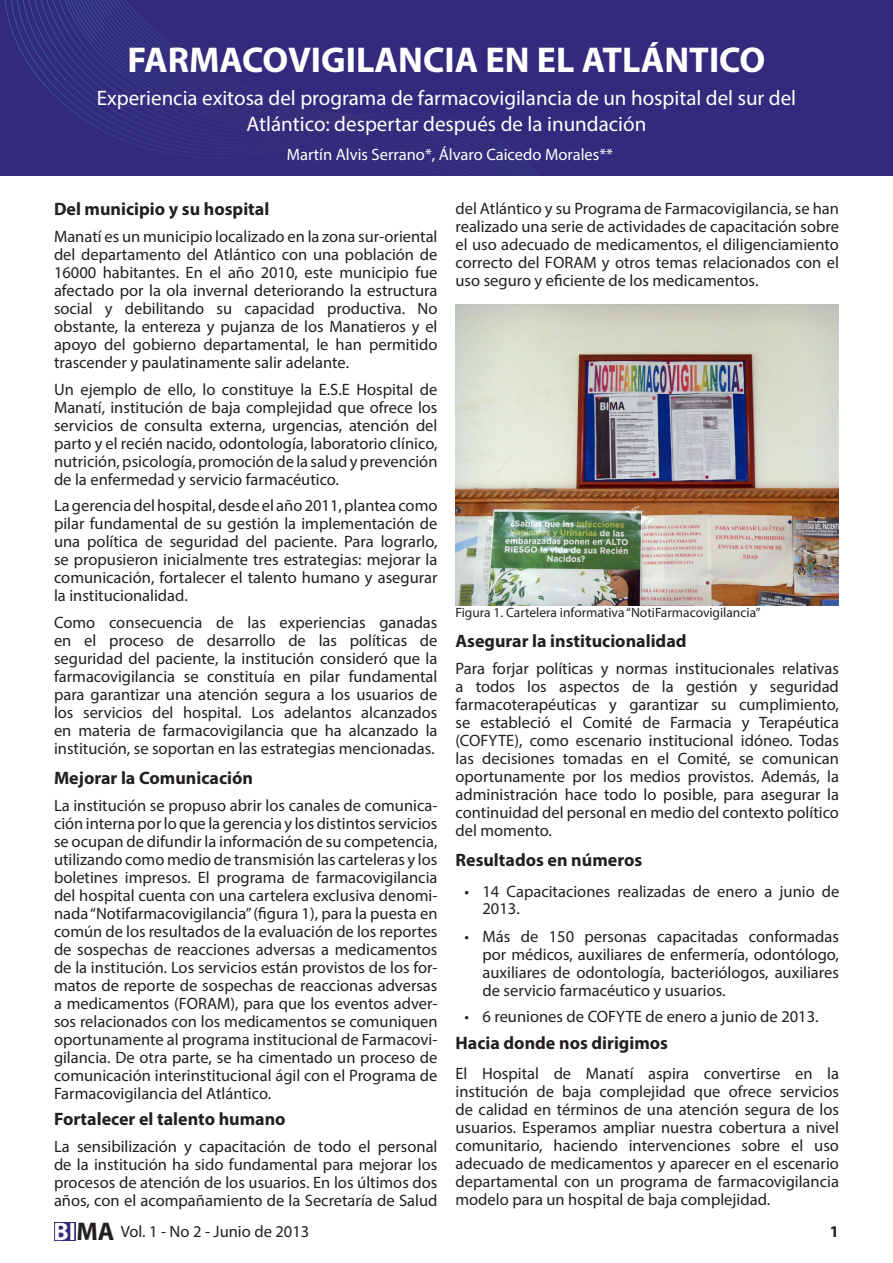
<style>
.page{position:relative;width:893px;height:1263px;background:#fff}
.page>*{position:absolute;margin:0;border:0;box-sizing:border-box;transform-origin:0 0}
.t1{font:700 36px "Myriad Pro";color:#fff}
.t2{font:21px/25.2px "Myriad Pro";color:#fff;text-align:center}
.t3{font:700 18px "Myriad Pro";color:#231f20}
.t4{font:16.5px/18px "Myriad Pro";color:#231f20;text-align:justify}
.t5{font:16.5px "Myriad Pro";color:#fff}
.t6{font:700 16.5px "Myriad Pro";color:#231f20}
.t7{font:13.5px "Myriad Pro";color:#231f20}
.s1{font-weight:700;font-size:25.2px;color:#fff}
.s2{font-weight:700;font-size:25.65px}
</style>
<div class="page">
<div style="left:0;top:0;width:893px;height:175px;background:#322a7c"></div>
<svg style="left:5px;top:0;width:532px;height:175px"></svg>
<img style="left:455px;top:304px;width:384px;height:302px">
<div style="left:54px;top:1222px;width:21px;height:18px;background:#322a7c"></div>
<h1 class="t1" style="left:128px;top:37px;width:639px">FARMACOVIGILANCIA EN EL ATLÁNTICO</h1>
<p class="t2" style="left:97px;top:85px;width:701px">Experiencia exitosa del programa de farmacovigilancia de un hospital del sur del<br>Atlántico: despertar después de la inundación</p>
<p class="t5" style="left:287px;top:144px;width:328px">Martín Alvis Serrano*, Álvaro Caicedo Morales**</p>
<p class="t3" style="left:54px;top:198px;width:217px">Del municipio y su hospital</p>
<p class="t4" style="left:54px;top:227px;width:385px">Manatí es un municipio localizado en la zona sur-oriental del departamento del Atlántico con una población de 16000 habitantes. En el año 2010, este municipio fue afectado por la ola invernal deteriorando la estructura social y debilitando su capacidad productiva. No obstante, la entereza y pujanza de los Manatieros y el apoyo del gobierno departamental, le han permitido trascender y paulatinamente salir adelante.</p>
<p class="t4" style="left:54px;top:380px;width:385px">Un ejemplo de ello, lo constituye la E.S.E Hospital de Manatí, institución de baja complejidad que ofrece los servicios de consulta externa, urgencias, atención del parto y el recién nacido, odontología, laboratorio clínico, nutrición, psicología, promoción de la salud y prevención de la enfermedad y servicio farmacéutico.</p>
<p class="t4" style="left:54px;top:496px;width:385px">La gerencia del hospital, desde el año 2011, plantea como pilar fundamental de su gestión la implementación de una política de seguridad del paciente. Para lograrlo, se propusieron inicialmente tres estrategias: mejorar la comunicación, fortalecer el talento humano y asegurar la institucionalidad.</p>
<p class="t4" style="left:54px;top:613px;width:385px">Como consecuencia de las experiencias ganadas en el proceso de desarrollo de las políticas de seguridad del paciente, la institución consideró que la farmacovigilancia se constituía en pilar fundamental para garantizar una atención segura a los usuarios de los servicios del hospital. Los adelantos alcanzados en materia de farmacovigilancia que ha alcanzado la institución, se soportan en las estrategias mencionadas.</p>
<p class="t3" style="left:54px;top:766px;width:201px">Mejorar la Comunicación</p>
<p class="t4" style="left:54px;top:796px;width:385px">La institución se propuso abrir los canales de comunica&shy;ción interna por lo que la gerencia y los distintos servicios se ocupan de difundir la información de su competencia, utilizando como medio de transmisión las carteleras y los boletines impresos. El programa de farmacovigilancia del hospital cuenta con una cartelera exclusiva denomi&shy;nada “Notifarmacovigilancia” (figura 1), para la puesta en común de los resultados de la evaluación de los reportes de sospechas de reacciones adversas a medicamentos de la institución. Los servicios están provistos de los for&shy;matos de reporte de sospechas de reaccionas adversas a medicamentos (FORAM), para que los eventos adver&shy;sos relacionados con los medicamentos se comuniquen oportunamente al programa institucional de Farmacovi&shy;gilancia. De otra parte, se ha cimentado un proceso de comunicación interinstitucional ágil con el Programa de Farmacovigilancia del Atlántico.</p>
<p class="t3" style="left:54px;top:1107px;width:233px">Fortalecer el talento humano</p>
<p class="t4" style="left:54px;top:1137px;width:385px">La sensibilización y capacitación de todo el personal de la institución ha sido fundamental para mejorar los procesos de atención de los usuarios. En los últimos dos años, con el acompañamiento de la Secretaría de Salud</p>
<p class="t4" style="left:455px;top:200px;width:385px">del Atlántico y su Programa de Farmacovigilancia, se han realizado una serie de actividades de capacitación sobre el uso adecuado de medicamentos, el diligenciamiento correcto del FORAM y otros temas relacionados con el uso seguro y eficiente de los medicamentos.</p>
<p class="t7" style="left:455px;top:604px;width:306px">Figura 1. Cartelera informativa “NotiFarmacovigilancia”</p>
<p class="t3" style="left:455px;top:629px;width:233px">Asegurar la institucionalidad</p>
<p class="t4" style="left:455px;top:659px;width:385px">Para forjar políticas y normas institucionales relativas a todos los aspectos de la gestión y seguridad farmacoterapéuticas y garantizar su cumplimiento, se estableció el Comité de Farmacia y Terapéutica (COFYTE), como escenario institucional idóneo. Todas las decisiones tomadas en el Comité, se comunican oportunamente por los medios provistos. Además, la administración hace todo lo posible, para asegurar la continuidad del personal en medio del contexto político del momento.</p>
<p class="t3" style="left:455px;top:848px;width:188px">Resultados en números</p>
<p class="t4" style="left:482px;top:883px;width:358px;line-height:17.2px;text-indent:-18px">• 14 Capacitaciones realizadas de enero a junio de<br>2013.</p>
<p class="t4" style="left:482px;top:927px;width:358px;text-indent:-18px">• Más de 150 personas capacitadas conformadas por médicos, auxiliares de enfermería, odontólogo, auxiliares de odontología, bacteriólogos, auxiliares de servicio farmacéutico y usuarios.</p>
<p class="t4" style="left:464px;top:1007px;width:356px">• 6 reuniones de COFYTE de enero a junio de 2013.</p>
<p class="t3" style="left:455px;top:1031px;width:214px">Hacia donde nos dirigimos</p>
<p class="t4" style="left:455px;top:1064px;width:385px">El Hospital de Manatí aspira convertirse en la institución de baja complejidad que ofrece servicios de calidad en términos de una atención segura de los usuarios. Esperamos ampliar nuestra cobertura a nivel comunitario, haciendo intervenciones sobre el uso adecuado de medicamentos y aparecer en el escenario departamental con un programa de farmacovigilancia modelo para un hospital de baja complejidad.</p>
<p class="t4" style="left:54px;top:1223px;width:257px"><span class="s1">BI</span><span class="s2">MA</span> Vol. 1 - No 2 - Junio de 2013</p>
<p class="t6" style="left:830px;top:1221px;width:11px">1</p>
</div>
